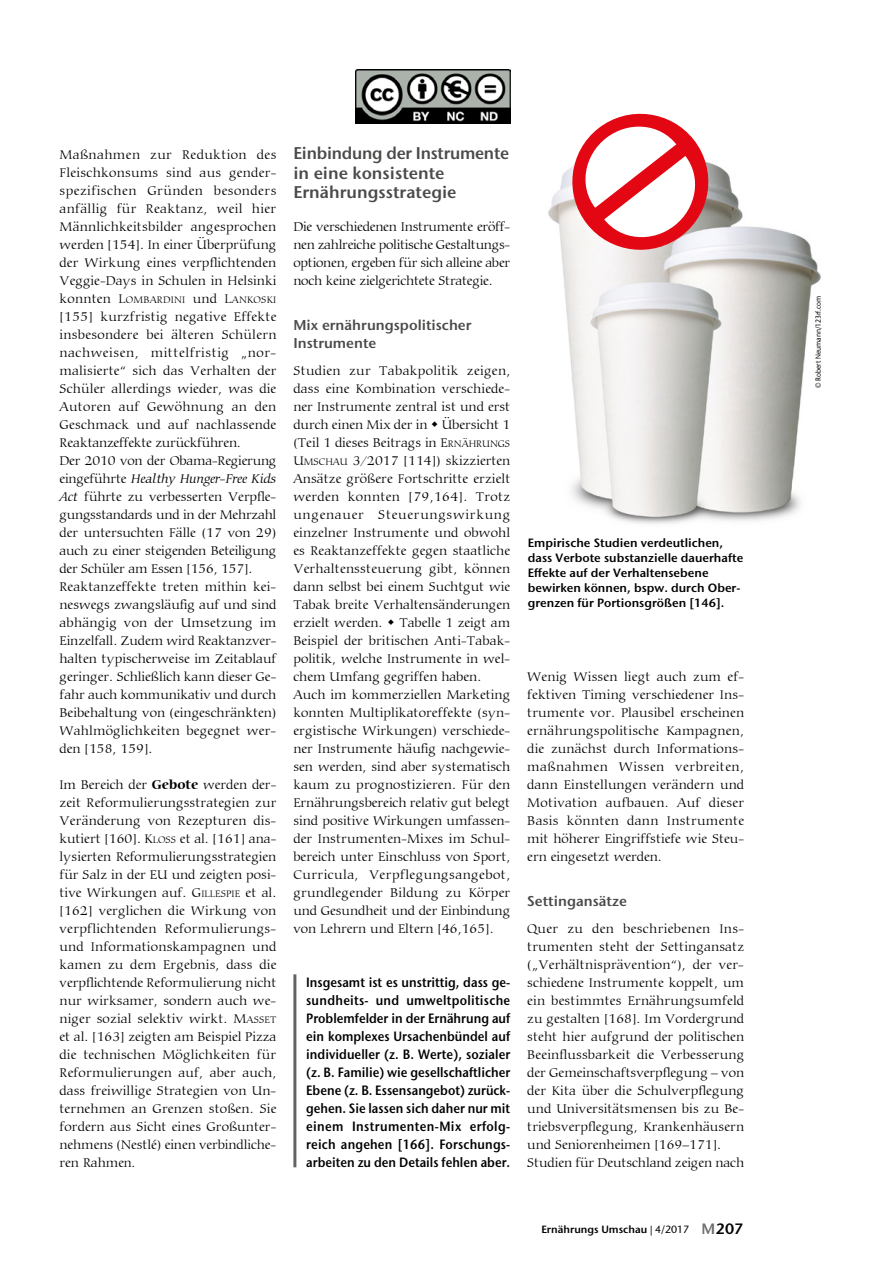
<style>
.page{position:relative;width:893px;height:1263px;background:#fff}
.page>*{position:absolute;margin:0;border:0;box-sizing:border-box;transform-origin:0 0}
.t1{font:600 16.95px/19.5px "Stone Sans ITC Pro";color:#4a4a49}
.t2{font:600 14.25px/18px "Stone Sans ITC Pro";color:#4a4a49}
.t3{font:300 13.5px/18px "Carmina BT";color:#000;text-align:justify}
.t4{font:600 13.5px/18px "Stone Sans ITC Pro";letter-spacing:.005em;color:#000;text-align:justify;scale:.9 1}
.t5{font:600 12px/15px "Stone Sans ITC Pro";color:#000}
.t6{font:600 10.5px "Stone Sans ITC Pro";color:#000}
.t7{font:300 10.2px "Carmina BT";letter-spacing:.025em;color:#000}
.t8{font:500 7.5px "Stone Sans ITC Std";color:#000;scale:.9 1}
.s1{font-size:13.5px}
.s2{font-style:italic}
.s3{font-weight:700}
.s4{font-style:inherit}
.s5{font-size:10.2px}
.s6{font-family:"Stone Sans ITC Std";font-weight:500}
.s7{font-size:15px;color:#706f6f}
.s8{font-size:15px}
</style>
<div class="page">
<img style="left:356px;top:69px;width:154px;height:54px">
<img style="left:548px;top:165px;width:273px;height:359px">
<svg style="left:564px;top:113px;width:153px;height:145px"></svg>
<hr style="left:293px;top:974px;width:3px;height:193px;background:#646363">
<p class="t3" style="left:60px;top:146px;width:218px">Maßnahmen zur Reduktion des Fleischkonsums sind aus gender&shy;spezifischen Gründen besonders anfällig für Reaktanz, weil hier Männlichkeitsbilder angesprochen werden [154]. In einer Überprüfung der Wirkung eines verpflichtenden Veggie-Days in Schulen in Helsinki</p>
<p class="t7" style="left:60px;top:294px;width:218px"><span class="s1">konnten</span> <span class="s1">L</span>OMBARDINI <span class="s1">und</span> <span class="s1">L</span>ANKOSKI</p>
<p class="t3" style="left:60px;top:308px;width:218px;text-align:left">[155] kurzfristig negative Effekte insbesondere bei älteren Schülern nachweisen, mittelfristig „nor&shy;malisierte“ sich das Verhalten der Schüler allerdings wieder, was die Autoren auf Gewöhnung an den Geschmack und auf nachlassende Reaktanzeffekte zurückführen.<br>Der 2010 von der Obama-Regierung eingeführte <span class="s2">Healthy Hunger-Free Kids Act</span> führte zu verbesserten Verpfle&shy;gungsstandards und in der Mehrzahl der untersuchten Fälle (17 von 29) auch zu einer steigenden Beteiligung der Schüler am Essen [156, 157].<br>Reaktanzeffekte treten mithin kei&shy;neswegs zwangsläufig auf und sind abhängig von der Umsetzung im Einzelfall. Zudem wird Reaktanzver&shy;halten typischerweise im Zeitablauf geringer. Schließlich kann dieser Ge&shy;fahr auch kommunikativ und durch Beibehaltung von (eingeschränkten)<br>Wahlmöglichkeiten begegnet wer&shy;den [158, 159].</p>
<p class="t3" style="left:60px;top:776px;width:218px">Im Bereich der <span class="s3">Gebote</span> werden der&shy;zeit Reformulierungsstrategien zur Veränderung von Rezepturen dis&shy;kutiert [160]. <span class="s4">K</span><span class="s5">LOSS</span> et al. [161] ana&shy;lysierten Reformulierungsstrategien für Salz in der EU und zeigten posi&shy;tive Wirkungen auf. <span class="s4">G</span><span class="s5">ILLESPIE</span> et al. [162] verglichen die Wirkung von verpflichtenden Reformulierungs&shy;und Informationskampagnen und kamen zu dem Ergebnis, dass die verpflichtende Reformulierung nicht nur wirksamer, sondern auch we&shy;niger sozial selektiv wirkt. <span class="s4">M</span><span class="s5">ASSET </span>et al. [163] zeigten am Beispiel Pizza die technischen Möglichkeiten für Reformulierungen auf, aber auch, dass freiwillige Strategien von Un&shy;ternehmen an Grenzen stoßen. Sie fordern aus Sicht eines Großunter&shy;nehmens (Nestlé) einen verbindliche&shy;ren Rahmen.</p>
<p class="t1" style="left:293px;top:144px;width:217px">Einbindung der Instrumente in eine konsistente<br>Ernährungsstrategie</p>
<p class="t3" style="left:293px;top:218px;width:218px">Die verschiedenen Instrumente eröff&shy;nen zahlreiche politische Gestaltungs&shy;optionen, ergeben für sich alleine aber noch keine zielgerichtete Strategie.</p>
<p class="t2" style="left:293px;top:316px;width:180px">Mix ernährungspolitischer<br>Instrumente</p>
<p class="t3" style="left:293px;top:362px;width:218px">Studien zur Tabakpolitik zeigen, dass eine Kombination verschiede&shy;ner Instrumente zentral ist und erst durch einen Mix der in Übersicht 1 (Teil 1 dieses Beitrags in <span class="s4">E</span><span class="s5">RNÄHRUNGS </span><span class="s4">U</span><span class="s5">MSCHAU</span> 3/2017 [114]) skizzierten Ansätze größere Fortschritte erzielt werden konnten [79,164]. Trotz ungenauer Steuerungswirkung einzelner Instrumente und obwohl es Reaktanzeffekte gegen staatliche Verhaltenssteuerung gibt, können dann selbst bei einem Suchtgut wie Tabak breite Verhaltensänderungen erzielt werden.</p>
<p class="t3" style="left:293px;top:614px;width:218px;text-align:left;text-indent:106px">Tabelle 1 zeigt am Beispiel der britischen Anti-Tabak&shy;politik, welche Instrumente in wel&shy;chem Umfang gegriffen haben.<br>Auch im kommerziellen Marketing konnten Multiplikatoreffekte (syn&shy;ergistische Wirkungen) verschiede&shy;ner Instrumente häufig nachgewie&shy;sen werden, sind aber systematisch kaum zu prognostizieren. Für den Ernährungsbereich relativ gut belegt sind positive Wirkungen umfassen&shy;der Instrumenten-Mixes im Schul&shy;bereich unter Einschluss von Sport, Curricula, Verpflegungsangebot, grundlegender Bildung zu Körper und Gesundheit und der Einbindung von Lehrern und Eltern [46,165].</p>
<p class="t4" style="left:306px;top:974px;width:228px">Insgesamt ist es unstrittig, dass ge&shy;sundheits- und umweltpolitische Problemfelder in der Ernährung auf ein komplexes Ursachenbündel auf individueller (z. B. Werte), sozialer (z. B. Familie) wie gesellschaftlicher Ebene (z. B. Essensangebot) zurück&shy;gehen. Sie lassen sich daher nur mit einem Instrumenten-Mix erfolg&shy;reich angehen [166]. Forschungs&shy;arbeiten zu den Details fehlen aber.</p>
<p class="t5" style="left:528px;top:536px;width:217px">Empirische Studien verdeutlichen, dass Verbote substanzielle dauerhafte Effekte auf der Verhaltensebene bewirken können, bspw. durch Ober&shy;grenzen für Portionsgrößen [146].</p>
<p class="t3" style="left:527px;top:668px;width:218px">Wenig Wissen liegt auch zum ef&shy;fektiven Timing verschiedener Ins&shy;trumente vor. Plausibel erscheinen ernährungspolitische Kampagnen, die zunächst durch Informations&shy;maßnahmen Wissen verbreiten, dann Einstellungen verändern und Motivation aufbauen. Auf dieser Basis könnten dann Instrumente mit höherer Eingriffstiefe wie Steu&shy;ern eingesetzt werden.</p>
<p class="t2" style="left:527px;top:892px;width:101px">Settingansätze</p>
<p class="t3" style="left:527px;top:920px;width:218px;text-align:left">Quer zu den beschriebenen Ins&shy;trumenten steht der Settingansatz („Verhältnisprävention“), der ver&shy;schiedene Instrumente koppelt, um ein bestimmtes Ernährungsumfeld zu gestalten [168]. Im Vordergrund steht hier aufgrund der politischen Beeinflussbarkeit die Verbesserung der Gemeinschaftsverpflegung – von der Kita über die Schulverpflegung und Universitätsmensen bis zu Be&shy;triebsverpflegung, Krankenhäusern und Seniorenheimen [169–171].<br>Studien für Deutschland zeigen nach</p>
<p class="t6" style="left:541px;top:1222px;width:204px">Ernährungs Umschau <span class="s6">| 4/2017</span> <span class="s7">M</span><span class="s8">207</span></p>
<p class="t8" style="left:814px;top:388px;width:104px;rotate:-90deg">© Robert Neumann/123rf.com</p>
</div>
